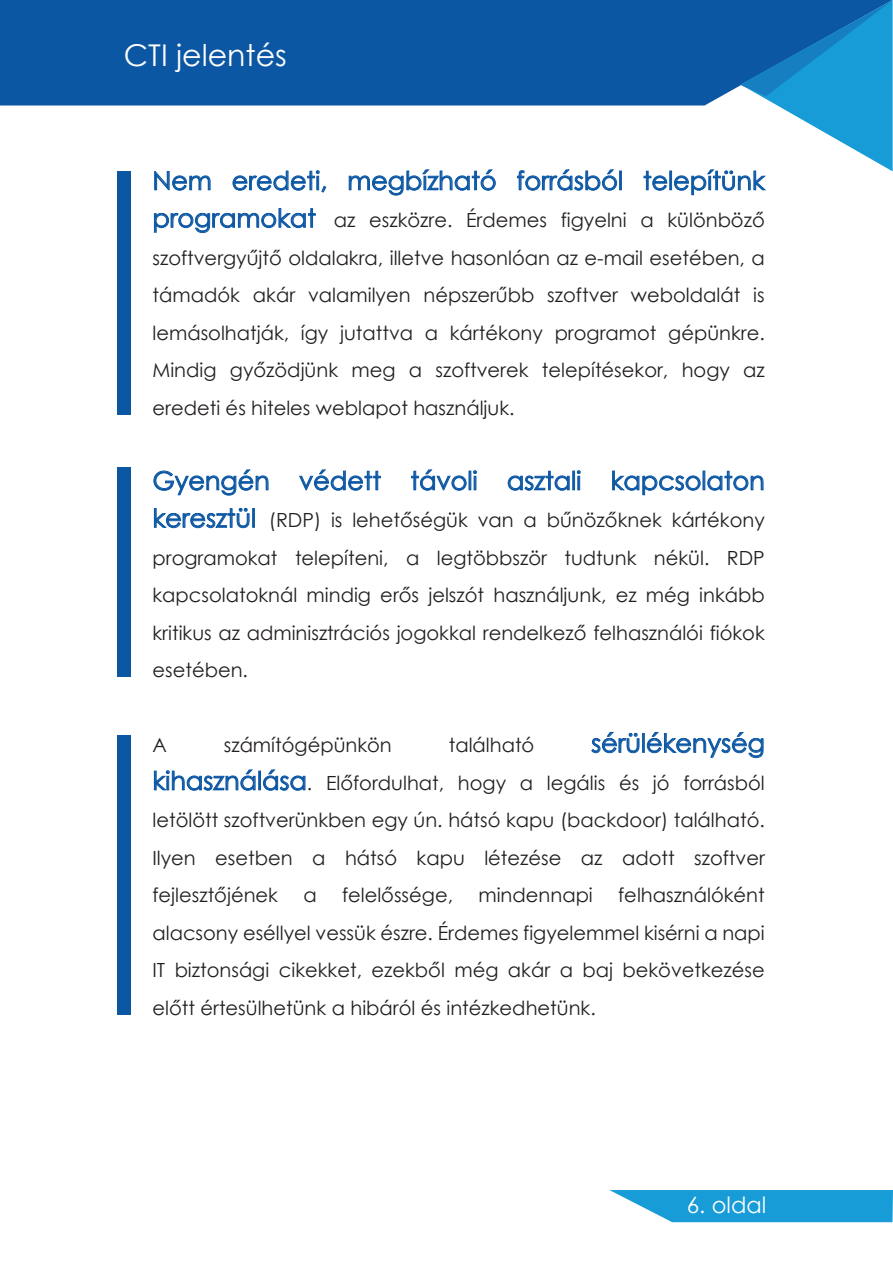
<style>
.page{position:relative;width:893px;height:1263px;background:#fff}
.page>*{position:absolute;margin:0;border:0;box-sizing:border-box;transform-origin:0 0}
.t1{font:30px "Century Gothic";color:#fff}
.t2{font:25.5px "Century Gothic";color:#0c57a3}
.t3{font:22.5px "Century Gothic";color:#fff}
.t4{font:19.5px/37.5px "Century Gothic";color:#231f20;text-align:justify}
.s1{font-size:25.5px;color:#0c57a3}
</style>
<div class="page">
<div style="left:0;top:0;width:674px;height:106px;background:#0c57a3"></div>
<svg style="left:609px;top:1190px;width:284px;height:32px"></svg>
<svg style="left:154px;top:171px;width:57px;height:20px"></svg>
<svg style="left:232px;top:170px;width:95px;height:23px"></svg>
<svg style="left:348px;top:169px;width:148px;height:27px"></svg>
<svg style="left:517px;top:169px;width:100px;height:22px"></svg>
<div style="left:619px;top:171px;width:3px;height:19px;border:1px solid #0c57a3"></div>
<svg style="left:643px;top:170px;width:25px;height:21px"></svg>
<div style="left:669px;top:171px;width:3px;height:19px;border:1px solid #0c57a3"></div>
<svg style="left:674px;top:0;width:219px;height:195px"></svg>
<svg style="left:154px;top:208px;width:162px;height:25px"></svg>
<svg style="left:153px;top:469px;width:116px;height:27px"></svg>
<svg style="left:299px;top:469px;width:82px;height:22px"></svg>
<svg style="left:411px;top:469px;width:66px;height:22px"></svg>
<svg style="left:507px;top:470px;width:63px;height:21px"></svg>
<div style="left:572px;top:471px;width:3px;height:19px;border:1px solid #0c57a3"></div>
<svg style="left:577px;top:470px;width:4px;height:21px"></svg>
<svg style="left:612px;top:470px;width:152px;height:25px"></svg>
<svg style="left:154px;top:507px;width:96px;height:21px"></svg>
<div style="left:252px;top:508px;width:3px;height:20px;border:1px solid #0c57a3"></div>
<svg style="left:591px;top:732px;width:49px;height:21px"></svg>
<div style="left:642px;top:733px;width:3px;height:20px;border:1px solid #0c57a3"></div>
<svg style="left:646px;top:732px;width:118px;height:26px"></svg>
<svg style="left:154px;top:769px;width:102px;height:22px"></svg>
<div style="left:258px;top:771px;width:3px;height:19px;border:1px solid #0c57a3"></div>
<svg style="left:263px;top:769px;width:43px;height:22px"></svg>
<div style="left:117px;top:171px;width:13px;height:244px;background:#0c57a3"></div>
<div style="left:117px;top:468px;width:13px;height:209px;background:#0c57a3"></div>
<div style="left:117px;top:735px;width:13px;height:280px;background:#0c57a3"></div>
<h1 class="t1" style="left:124px;top:34px;width:164px">CTI jelentés</h1>
<h2 class="t2" style="left:152px;top:163px;width:614px">Nem eredeti, megbízható forrásból telepítünk</h2>
<p class="t4" style="left:152px;top:201px;width:614px"><span class="s1">programokat</span> az eszközre. Érdemes figyelni a különböző szoftvergyűjtő oldalakra, illetve hasonlóan az e-mail esetében, a támadók akár valamilyen népszerűbb szoftver weboldalát is lemásolhatják, így jutattva a kártékony programot gépünkre.<br>Mindig győzödjünk meg a szoftverek telepítésekor, hogy az eredeti és hiteles weblapot használjuk.</p>
<h2 class="t2" style="left:152px;top:463px;width:614px">Gyengén védett távoli asztali kapcsolaton</h2>
<p class="t4" style="left:152px;top:501px;width:614px"><span class="s1">keresztül</span> (RDP) is lehetőségük van a bűnözőknek kártékony programokat telepíteni, a legtöbbször tudtunk nékül. RDP kapcsolatoknál mindig erős jelszót használjunk, ez még inkább kritikus az adminisztrációs jogokkal rendelkező felhasználói fiókok esetében.</p>
<p class="t4" style="left:152px;top:726px;width:16px">A</p>
<p class="t4" style="left:224px;top:726px;width:170px">számítógépünkön</p>
<p class="t4" style="left:449px;top:726px;width:87px">található</p>
<h2 class="t2" style="left:591px;top:725px;width:175px">sérülékenység</h2>
<p class="t4" style="left:152px;top:764px;width:614px"><span class="s1">kihasználása</span>. Előfordulhat, hogy a legális és jó forrásból letölött szoftverünkben egy ún. hátsó kapu (backdoor) található.<br>Ilyen esetben a hátsó kapu létezése az adott szoftver fejlesztőjének</p>
<p class="t4" style="left:152px;top:876px;width:614px;text-indent:466px">felhasználóként alacsony eséllyel vessük észre. Érdemes figyelemmel kisérni a napi IT biztonsági cikekket, ezekből még akár a baj bekövetkezése előtt értesülhetünk a hibáról és intézkedhetünk.</p>
<p class="t4" style="left:303px;top:876px;width:15px">a</p>
<p class="t4" style="left:342px;top:876px;width:113px">felelőssége,</p>
<p class="t4" style="left:478px;top:876px;width:116px">mindennapi</p>
<p class="t3" style="left:687px;top:1189px;width:81px">6. oldal</p>
</div>
